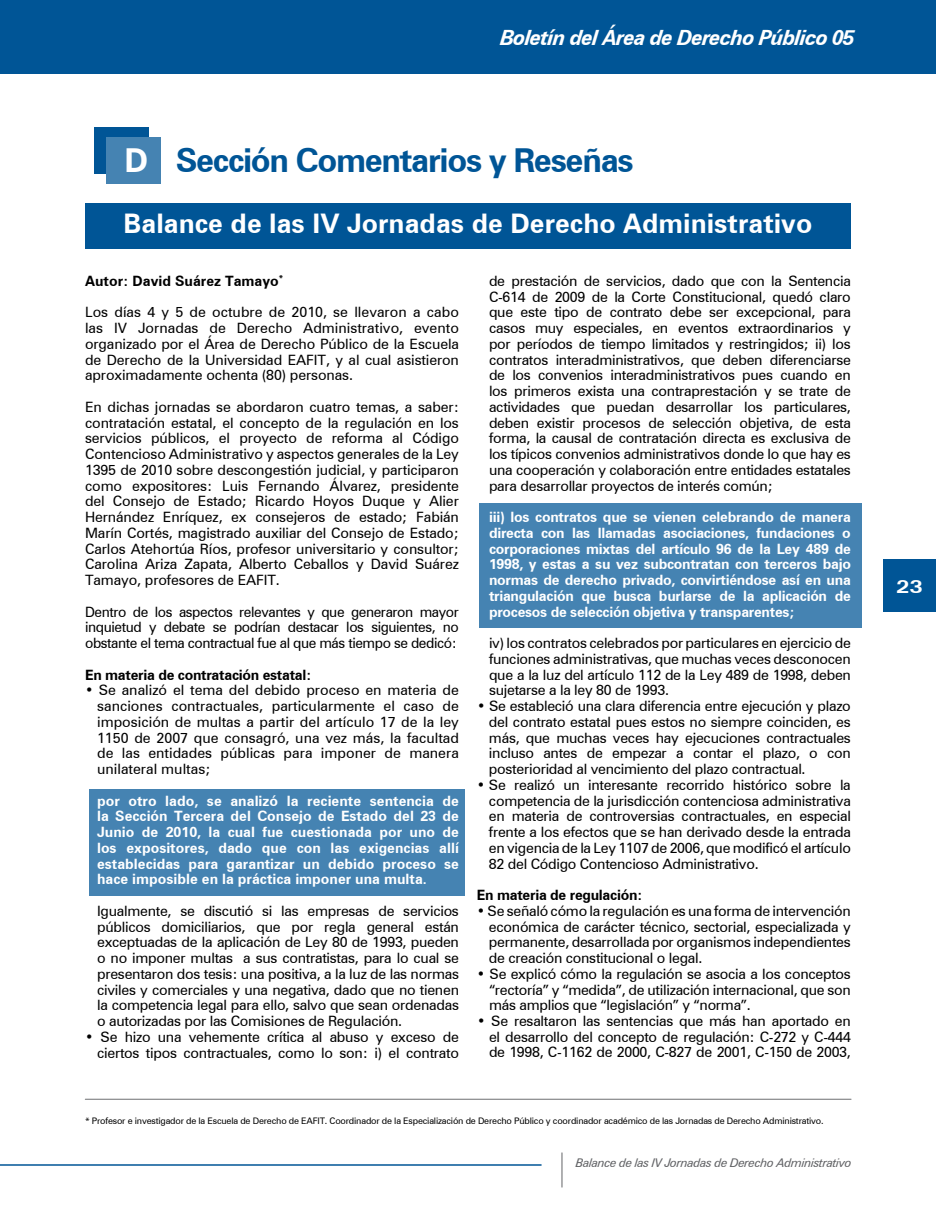
<style>
.page{position:relative;width:936px;height:1212px;background:#fff}
.page>*{position:absolute;margin:0;border:0;box-sizing:border-box;transform-origin:0 0}
.t1{font:700 33px "Zurich BT";letter-spacing:-.04em;color:#005596}
.t2{font:700 27px "Zurich BT";color:#fff}
.t3{font:italic 700 21px "Zurich BT";letter-spacing:-.04em;color:#fff}
.t4{font:700 expanded 18px "Zurich BT";color:#fff}
.t5{font:14.25px/15.8px "Zurich BT";letter-spacing:-.02em;color:#000;text-align:justify}
.t6{font:700 14.25px/15.8px "Zurich BT";letter-spacing:-.01em;color:#fff;text-align:justify}
.t7{font:700 14.25px "Zurich BT";letter-spacing:-.02em;color:#000}
.t8{font:700 14.25px "Zurich BT";color:#000}
.t9{font:italic 12px "Zurich BT";letter-spacing:-.04em;color:#636467}
.t10{font:9px "Zurich BT";letter-spacing:-.02em;color:#000}
.s1{color:#fff}
</style>
<div class="page">
<div style="left:0;top:0;width:935px;height:74px;background:#005596"></div>
<div style="left:883px;top:559px;width:52px;height:53px;background:#005596"></div>
<div style="left:478px;top:503px;width:383px;height:124px;background:#4583b2"></div>
<div style="left:90px;top:790px;width:375px;height:106px;background:#4583b2"></div>
<hr style="left:0;top:1164px;width:541px;height:2px;background:#005596">
<div style="left:85px;top:204px;width:765px;height:45px;background:#005596"></div>
<div style="left:94px;top:128px;width:55px;height:46px;background:#005596"></div>
<div style="left:107px;top:137px;width:54px;height:47px;background:#4583b2"></div>
<hr style="left:85px;top:1099px;width:766px;height:1px;background:#6d6f71">
<hr style="left:561px;top:1153px;width:1px;height:34px;background:#636467">
<h3 class="t3" style="left:500px;top:25px;width:356px">Boletín del Área de Derecho Público 05</h3>
<h1 class="t1" style="left:124px;top:140px;width:511px"><span class="s1">D</span> Sección Comentarios y Reseñas</h1>
<h2 class="t2" style="left:124px;top:207px;width:690px">Balance de las IV Jornadas de Derecho Administrativo</h2>
<p class="t8" style="left:85px;top:272px;width:200px">Autor: David Suárez Tamayo<sup>*</sup></p>
<p class="t5" style="left:85px;top:304px;width:375px">Los días 4 y 5 de octubre de 2010, se llevaron a cabo las IV Jornadas de Derecho Administrativo, evento organizado por el Área de Derecho Público de la Escuela de Derecho de la Universidad EAFIT, y al cual asistieron aproximadamente ochenta (80) personas.</p>
<p class="t5" style="left:85px;top:399px;width:375px">En dichas jornadas se abordaron cuatro temas, a saber: contratación estatal, el concepto de la regulación en los servicios públicos, el proyecto de reforma al Código Contencioso Administrativo y aspectos generales de la Ley 1395 de 2010 sobre descongestión judicial, y participaron como expositores: Luis Fernando Álvarez, presidente del Consejo de Estado; Ricardo Hoyos Duque y Alier Hernández Enríquez, ex consejeros de estado; Fabián Marín Cortés, magistrado auxiliar del Consejo de Estado; Carlos Atehortúa Ríos, profesor universitario y consultor; Carolina Ariza Zapata, Alberto Ceballos y David Suárez Tamayo, profesores de EAFIT.</p>
<p class="t5" style="left:85px;top:603px;width:375px">Dentro de los aspectos relevantes y que generaron mayor inquietud y debate se podrían destacar los siguientes, no obstante el tema contractual fue al que más tiempo se dedicó:</p>
<p class="t7" style="left:85px;top:666px;width:228px">En materia de contratación estatal:</p>
<p class="t5" style="left:97px;top:682px;width:363px;text-indent:-12px">• Se analizó el tema del debido proceso en materia de sanciones contractuales, particularmente el caso de imposición de multas a partir del artículo 17 de la ley 1150 de 2007 que consagró, una vez más, la facultad de las entidades públicas para imponer de manera unilateral multas;</p>
<p class="t6" style="left:97px;top:792px;width:363px">por otro lado, se analizó la reciente sentencia de la Sección Tercera del Consejo de Estado del 23 de Junio de 2010, la cual fue cuestionada por uno de los expositores, dado que con las exigencias allí establecidas para garantizar un debido proceso se hace imposible en la práctica imponer una multa.</p>
<p class="t5" style="left:97px;top:903px;width:363px">Igualmente, se discutió si las empresas de servicios públicos domiciliarios, que por regla general están exceptuadas de la aplicación de Ley 80 de 1993, pueden o no imponer multas a sus contratistas, para lo cual se presentaron dos tesis: una positiva, a la luz de las normas civiles y comerciales y una negativa, dado que no tienen la competencia legal para ello, salvo que sean ordenadas o autorizadas por las Comisiones de Regulación.</p>
<p class="t5" style="left:85px;top:1029px;width:375px;text-align:right">• Se hizo una vehemente crítica al abuso y exceso de ciertos tipos contractuales, como lo son: i) el contrato</p>
<p class="t5" style="left:489px;top:273px;width:363px">de prestación de servicios, dado que con la Sentencia C-614 de 2009 de la Corte Constitucional, quedó claro que este tipo de contrato debe ser excepcional, para casos muy especiales, en eventos extraordinarios y por períodos de tiempo limitados y restringidos; ii) los contratos interadministrativos, que deben diferenciarse de los convenios interadministrativos pues cuando en los primeros exista una contraprestación y se trate de actividades que puedan desarrollar los particulares, deben existir procesos de selección objetiva, de esta forma, la causal de contratación directa es exclusiva de los típicos convenios administrativos donde lo que hay es una cooperación y colaboración entre entidades estatales para desarrollar proyectos de interés común;</p>
<p class="t6" style="left:489px;top:509px;width:363px">iii) los contratos que se vienen celebrando de manera directa con las llamadas asociaciones, fundaciones o corporaciones mixtas del artículo 96 de la Ley 489 de 1998, y estas a su vez subcontratan con terceros bajo normas de derecho privado, convirtiéndose así en una triangulación que busca burlarse de la aplicación de procesos de selección objetiva y transparentes;</p>
<p class="t5" style="left:489px;top:635px;width:363px">iv) los contratos celebrados por particulares en ejercicio de funciones administrativas, que muchas veces desconocen que a la luz del artículo 112 de la Ley 489 de 1998, deben sujetarse a la ley 80 de 1993.</p>
<p class="t5" style="left:489px;top:698px;width:363px;text-indent:-12px">• Se estableció una clara diferencia entre ejecución y plazo del contrato estatal pues estos no siempre coinciden, es más, que muchas veces hay ejecuciones contractuales incluso antes de empezar a contar el plazo, o con posterioridad al vencimiento del plazo contractual.</p>
<p class="t5" style="left:489px;top:777px;width:363px;text-indent:-12px">• Se realizó un interesante recorrido histórico sobre la competencia de la jurisdicción contenciosa administrativa en materia de controversias contractuales, en especial frente a los efectos que se han derivado desde la entrada en vigencia de la Ley 1107 de 2006, que modificó el artículo 82 del Código Contencioso Administrativo.</p>
<p class="t7" style="left:477px;top:886px;width:167px">En materia de regulación:</p>
<p class="t5" style="left:489px;top:903px;width:363px;text-indent:-12px">• Se señaló cómo la regulación es una forma de intervención económica de carácter técnico, sectorial, especializada y permanente, desarrollada por organismos independientes de creación constitucional o legal.</p>
<p class="t5" style="left:489px;top:966px;width:363px;text-indent:-12px">• Se explicó cómo la regulación se asocia a los conceptos “rectoría” y “medida”, de utilización internacional, que son más amplios que “legislación” y “norma”.</p>
<p class="t5" style="left:489px;top:1013px;width:363px;text-indent:-12px">• Se resaltaron las sentencias que más han aportado en el desarrollo del concepto de regulación: C-272 y C-444 de 1998, C-1162 de 2000, C-827 de 2001, C-150 de 2003,</p>
<p class="t10" style="left:85px;top:1115px;width:739px">* Profesor e investigador de la Escuela de Derecho de EAFIT. Coordinador de la Especialización de Derecho Público y coordinador académico de las Jornadas de Derecho Administrativo.</p>
<p class="t9" style="left:575px;top:1155px;width:277px">Balance de las IV Jornadas de Derecho Administrativo</p>
<p class="t4" style="left:896px;top:576px;width:28px">23</p>
</div>
